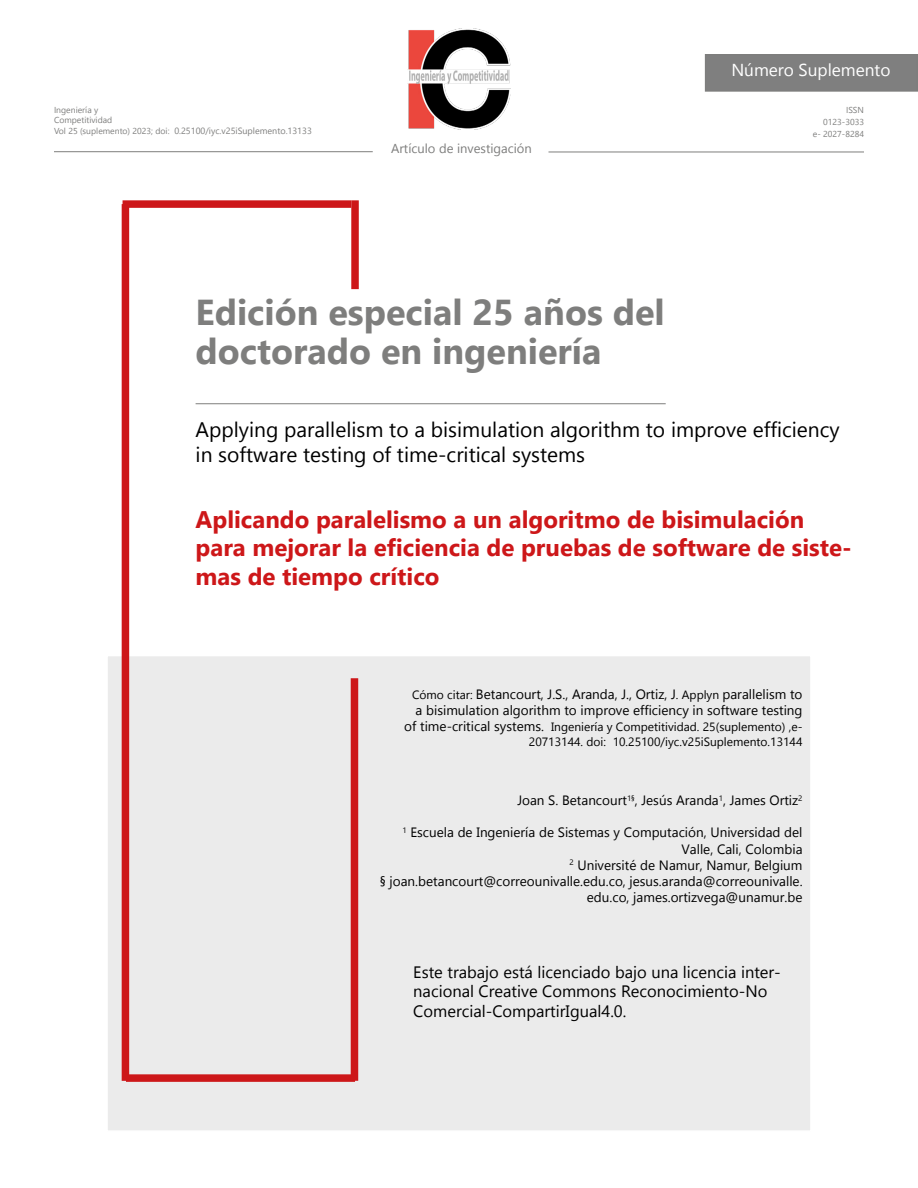
<style>
.page{position:relative;width:918px;height:1188px;background:#fff}
.page>*{position:absolute;margin:0;border:0;box-sizing:border-box;transform-origin:0 0}
.t1{font:700 36px/39px "Gadugi";color:#7e7e7d}
.t2{font:700 24px/28.8px "Gadugi";color:#cd1719}
.t3{font:21px/25.2px "Gadugi";color:#000}
.t4{font:17.25px "Segoe UI Emoji";color:#fff}
.t5{font:16.5px/19.8px "Gadugi";color:#000}
.t6{font:13.5px/16.2px "Gadugi";color:#000;text-align:right}
.t7{font:12.9px "Gadugi";color:#7e7e7d}
.t8{font:12px/14.4px "Gadugi";color:#000;text-align:right}
.t9{font:9px "Gadugi";color:#7e7e7d}
.t10{font:8.7px/11.9px "Segoe UI Emoji";color:#7e7e7d;text-align:right}
.s1{font-size:8.7px}
.s2{font-size:12px}
.s3{font-size:13.5px}
</style>
<div class="page">
<hr style="left:54px;top:151px;width:319px;height:1px;background:#7e7e7d">
<hr style="left:549px;top:152px;width:315px;height:1px;background:#7e7e7d">
<div style="left:705px;top:55px;width:212px;height:36px;background:#7f7f7f"></div>
<div style="left:705px;top:54px;width:213px;height:38px;border:1px solid #7e7e7d"></div>
<div style="left:106px;top:655px;width:706px;height:477px;background:#ebebeb;border:2px solid #fff"></div>
<div style="left:122px;top:204px;width:7px;height:877px;background:#cd1719"></div>
<div style="left:123px;top:200px;width:228px;height:8px;background:#cd1719"></div>
<div style="left:126px;top:1074px;width:229px;height:8px;background:#cd1719"></div>
<div style="left:351px;top:678px;width:7px;height:403px;background:#cd1719"></div>
<div style="left:351px;top:200px;width:8px;height:89px;background:#cd1719"></div>
<hr style="left:196px;top:403px;width:470px;height:1px;background:#7e7e7d">
<img style="left:407px;top:28px;width:104px;height:102px">
<p class="t4" style="left:784px;top:60px;width:50px">□ ◆ ●</p>
<p class="t4" style="left:865px;top:60px;width:27px">■▼□</p>
<p class="t10" style="left:59px;top:114px;width:38px">□ ▼▼❖</p>
<p class="t10" style="left:83px;top:125px;width:17px">▲◆ ●</p>
<p class="t10" style="left:115px;top:125px;width:14px">■▼□</p>
<p class="t9" style="left:147px;top:125px;width:167px">✓ <span class="s1">doi:</span> 0.25100/iyc.v25iSuplemento.13133</p>
<p class="t10" style="left:837px;top:116px;width:28px">✓✓✓✓ ✔</p>
<p class="t7" style="left:391px;top:141px;width:142px">Artículo de investigación</p>
<h1 class="t1" style="left:196px;top:293px;width:471px">Edición especial 25 años del doctorado en ingeniería</h1>
<h3 class="t3" style="left:196px;top:417px;width:646px">Applying parallelism to a bisimulation algorithm to improve efficiency in software testing of time-critical systems</h3>
<h2 class="t2" style="left:196px;top:505px;width:658px">Aplicando paralelismo a un algoritmo de bisimulación para mejorar la eficiencia de pruebas de software de siste&shy;mas de tiempo crítico</h2>
<p class="t6" style="left:412px;top:686px;width:392px;text-align:left"><span class="s2">Cómo citar:</span> Betancourt, J.S., Aranda, J., Ortiz, J<span class="s2">. Applyn</span> parallelism to a bisimulation algorithm to improve efficiency in software testing</p>
<p class="t8" style="left:404px;top:720px;width:400px"><span class="s3">of time-critical systems.</span> Ingeniería y Competitividad. 25(suplemento) ,e-<br>20713144. doi: 10.25100/iyc.v25iSuplemento.13144</p>
<p class="t6" style="left:517px;top:792px;width:287px">Joan S. Betancourt<sup>1§</sup>, Jesús Aranda<sup>1</sup>, James Ortiz<sup>2</sup></p>
<p class="t6" style="left:380px;top:825px;width:424px"><sup>1</sup> Escuela de Ingeniería de Sistemas y Computación, Universidad del Valle, Cali, Colombia<br><sup>2</sup> Université de Namur, Namur, Belgium<br>§ joan.betancourt@correounivalle.edu.co, jesus.aranda@correounivalle. edu.co, james.ortizvega@unamur.be</p>
<p class="t5" style="left:413px;top:962px;width:369px">Este trabajo está licenciado bajo una licencia inter&shy;nacional Creative Commons Reconocimiento-No<br>Comercial-CompartirIgual4.0.</p>
</div>
